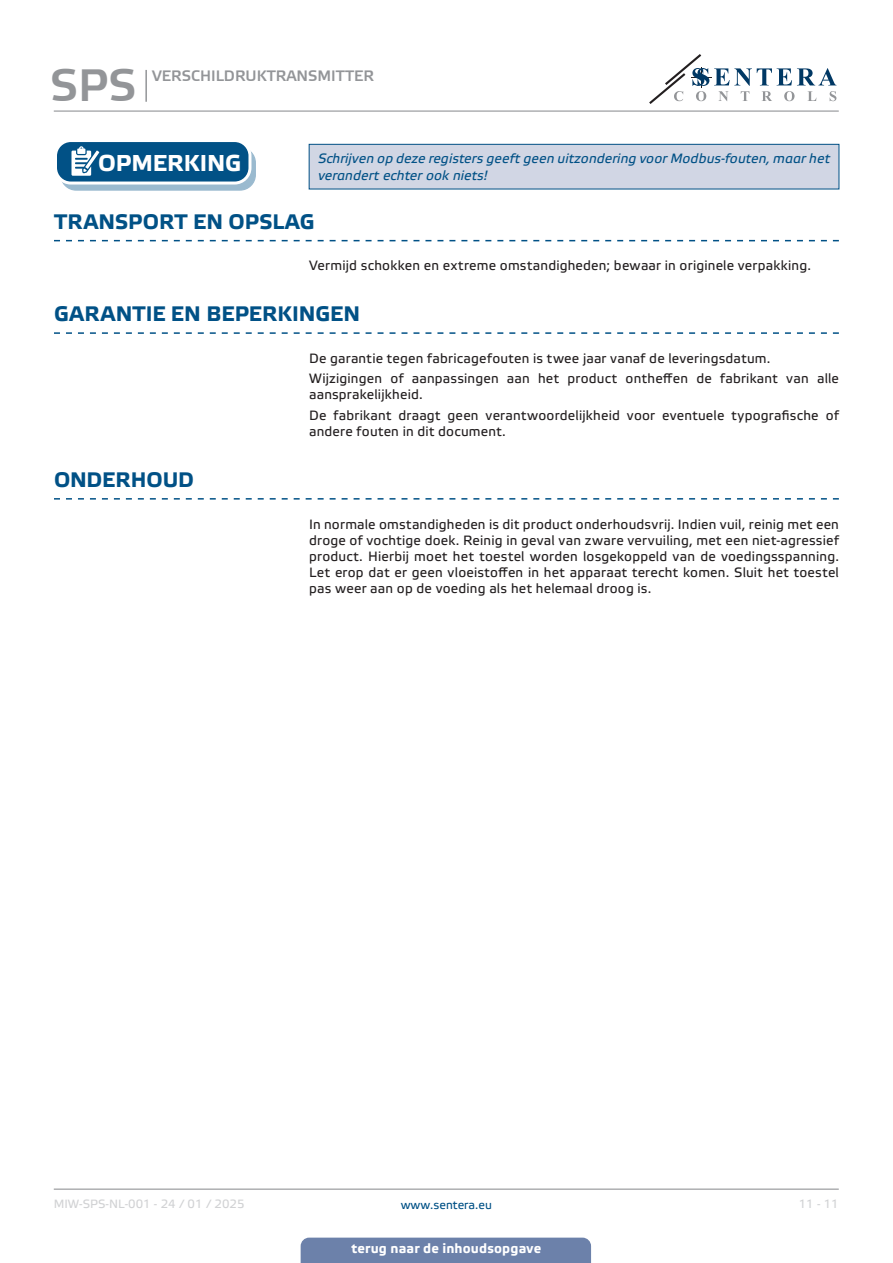
<style>
.page{position:relative;width:893px;height:1263px;background:#fff}
.page>*{position:absolute;margin:0;border:0;box-sizing:border-box;transform-origin:0 0}
.t1{font:45px "Etelka Medium Pro";color:#939598}
.t2{font:700 22.95px "Etelka Text Pro";letter-spacing:-.005em;color:#fff}
.t3{font:700 21px "Etelka Text Pro";letter-spacing:.005em;color:#015186}
.t4{font:15px "Etelka Medium Pro";color:#939598}
.body{font:13.5px/16.2px "Etelka Text Pro";letter-spacing:.015em;color:#231f20}
.attention{font:italic 13.5px "Etelka Text Pro";letter-spacing:.01em;color:#015186}
.t5{font:700 13.5px "Etelka Text Pro";letter-spacing:.01em;color:#fff}
.t6{font:12px "Etelka Text Pro";color:#d1d2d4}
.t7{font:12px "Etelka Text Pro";color:#015186}
</style>
<div class="page">
<hr style="left:54px;top:111px;width:785px;height:1px;background:#939598">
<hr style="left:54px;top:1188px;width:785px;height:2px;background:#939598">
<svg style="left:649px;top:54px;width:187px;height:50px"></svg>
<div style="left:301px;top:1237px;width:290px;height:26px;background:#6c81aa"></div>
<hr style="left:145px;top:70px;width:2px;height:32px;background:#939598">
<div style="left:309px;top:144px;width:530px;height:45px;background:#d1d6e4"></div>
<div style="left:309px;top:144px;width:530px;height:45px;border:1px solid #015186"></div>
<div style="left:61px;top:148px;width:194px;height:42px;background:#9abacf;border-radius:15px"></div>
<div style="left:60px;top:147px;width:196px;height:44px;border:1px solid #015186;border-radius:15px"></div>
<div style="left:56px;top:141px;width:194px;height:42px;background:#015186;border-radius:15px"></div>
<div style="left:54px;top:139px;width:197px;height:46px;border:3px solid #fff;border-radius:15px"></div>
<svg style="left:71px;top:146px;width:34px;height:38px"></svg>
<svg style="left:54px;top:240px;width:785px;height:1px"></svg>
<svg style="left:54px;top:332px;width:785px;height:2px"></svg>
<svg style="left:54px;top:498px;width:785px;height:2px"></svg>
<h1 class="t1" style="left:50px;top:61px;width:88px">SPS</h1>
<p class="t4" style="left:152px;top:67px;width:223px">VERSCHILDRUKTRANSMITTER</p>
<p class="t2" style="left:98px;top:151px;width:145px">OPMERKING</p>
<p class="attention" style="left:318px;top:152px;width:514px">Schrijven op deze registers geeft geen uitzondering voor Modbus-fouten, maar het</p>
<p class="attention" style="left:318px;top:168px;width:172px">verandert echter ook niets!</p>
<p class="t3" style="left:54px;top:210px;width:262px">TRANSPORT EN OPSLAG</p>
<p class="body" style="left:309px;top:258px;width:503px">Vermijd schokken en extreme omstandigheden; bewaar in originele verpakking.</p>
<p class="t3" style="left:54px;top:302px;width:308px">GARANTIE EN BEPERKINGEN</p>
<p class="body" style="left:309px;top:351px;width:463px">De garantie tegen fabricagefouten is twee jaar vanaf de leveringsdatum.</p>
<p class="body" style="left:309px;top:371px;width:531px">Wijzigingen of aanpassingen aan het product ontheffen de fabrikant van alle aansprakelijkheid.</p>
<p class="body" style="left:309px;top:408px;width:531px">De fabrikant draagt geen verantwoordelijkheid voor eventuele typografische of andere fouten in dit document.</p>
<p class="t3" style="left:54px;top:468px;width:141px">ONDERHOUD</p>
<p class="body" style="left:309px;top:517px;width:531px;text-align:justify">In normale omstandigheden is dit product onderhoudsvrij. Indien vuil, reinig met een droge of vochtige doek. Reinig in geval van zware vervuiling, met een niet-agressief product. Hierbij moet het toestel worden losgekoppeld van de voedingsspanning.<br>Let erop dat er geen vloeistoffen in het apparaat terecht komen. Sluit het toestel pas weer aan op de voeding als het helemaal droog is.</p>
<p class="t6" style="left:54px;top:1197px;width:192px">MIW-SPS-NL-001 - 24 / 01 / 2025</p>
<p class="t7" style="left:401px;top:1198px;width:93px">www.sentera.eu</p>
<p class="t6" style="left:799px;top:1197px;width:42px">11 - 11</p>
<p class="t5" style="left:351px;top:1240px;width:191px">terug naar de inhoudsopgave</p>
</div>
